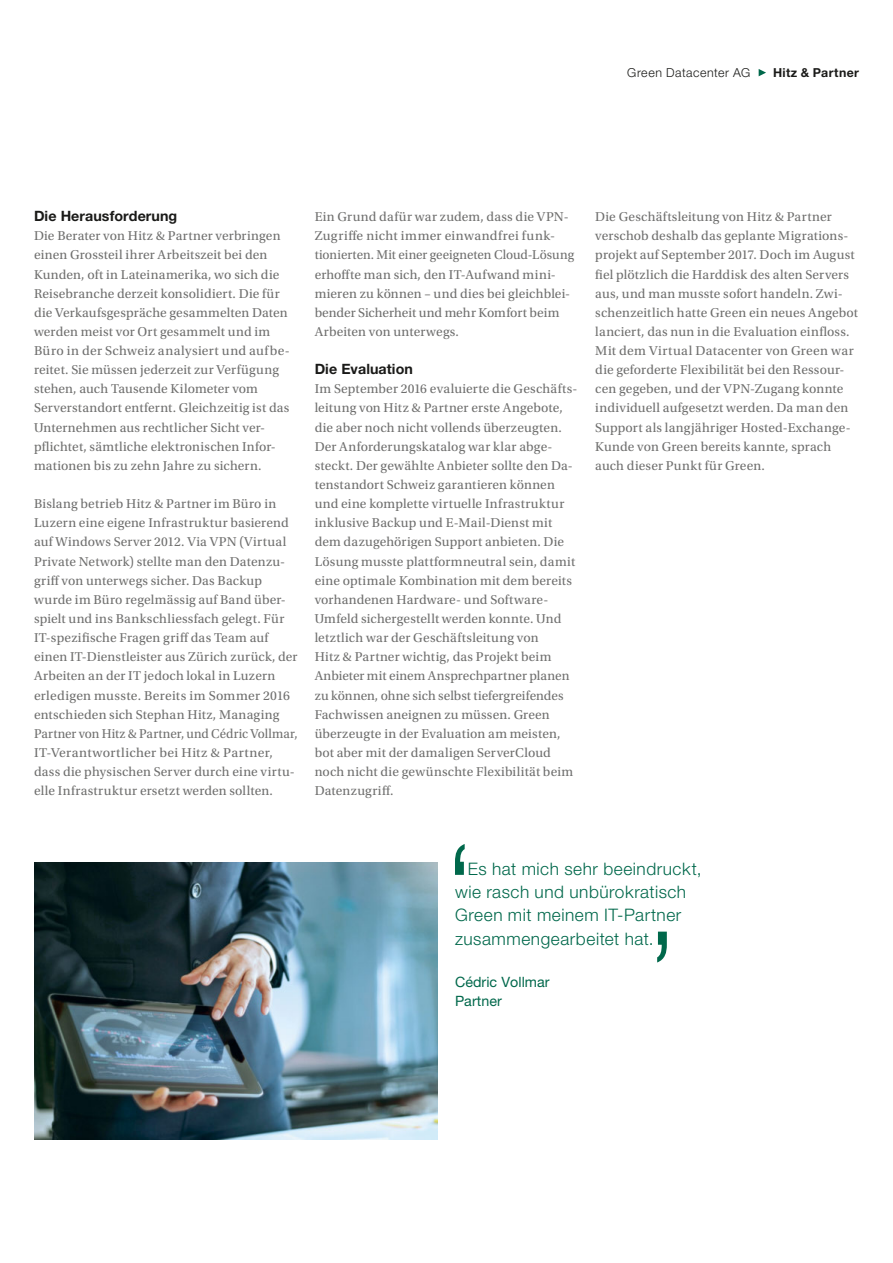
<style>
.page{position:relative;width:893px;height:1263px;background:#fff}
.page>*{position:absolute;margin:0;border:0;box-sizing:border-box;transform-origin:0 0}
.t1{font:300 17.25px/23.4px "Helvetica Neue LT Pro";letter-spacing:.03em;color:#00684b}
.t2{font:700 14.25px "Helvetica Neue LT Pro";letter-spacing:.005em;color:#1a1a18}
.t3{font:14.25px/19.2px "Helvetica Neue LT Pro";letter-spacing:.005em;color:#00684b}
.t4{font:13.5px/19.2px "Utopia Std";letter-spacing:.01em;color:#6f6f6e}
.t5{font:300 12.3px "Helvetica Neue LT Pro";letter-spacing:.04em;color:#1a1a18}
.t6{font:700 12.3px "Helvetica Neue LT Pro";letter-spacing:.03em;color:#1a1a18}
</style>
<div class="page">
<svg style="left:759px;top:69px;width:7px;height:7px"></svg>
<svg style="left:455px;top:844px;width:10px;height:31px"></svg>
<svg style="left:657px;top:932px;width:10px;height:30px"></svg>
<img style="left:34px;top:862px;width:404px;height:278px">
<p class="t5" style="left:627px;top:65px;width:125px">Green Datacenter AG</p>
<p class="t6" style="left:773px;top:65px;width:87px">Hitz &amp; Partner</p>
<p class="t2" style="left:34px;top:207px;width:145px">Die Herausforderung</p>
<p class="t4" style="left:34px;top:227px;width:257px">Die Berater von Hitz &amp; Partner verbringen einen Grossteil ihrer Arbeitszeit bei den Kunden, oft in Lateinamerika, wo sich die Reisebranche derzeit konsolidiert. Die für die Verkaufsgespräche gesammelten Daten werden meist vor Ort gesammelt und im Büro in der Schweiz analysiert und aufbe&shy;reitet. Sie müssen jederzeit zur Verfügung stehen, auch Tausende Kilometer vom Serverstandort entfernt. Gleichzeitig ist das Unternehmen aus rechtlicher Sicht ver&shy;pflichtet, sämtliche elektronischen Infor&shy;mationen bis zu zehn Jahre zu sichern.</p>
<p class="t4" style="left:34px;top:494px;width:265px">Bislang betrieb Hitz &amp; Partner im Büro in Luzern eine eigene Infrastruktur basierend auf Windows Server 2012. Via VPN (Virtual Private Network) stellte man den Datenzu&shy;griff von unterwegs sicher. Das Backup wurde im Büro regelmässig auf Band über&shy;spielt und ins Bankschliessfach gelegt. Für IT-spezifische Fragen griff das Team auf einen IT-Dienstleister aus Zürich zurück, der Arbeiten an der IT jedoch lokal in Luzern erledigen musste. Bereits im Sommer 2016 entschieden sich Stephan Hitz, Managing Partner von Hitz &amp; Partner, und Cédric Vollmar, IT-Verantwortlicher bei Hitz &amp; Partner, dass die physischen Server durch eine virtu&shy;elle Infrastruktur ersetzt werden sollten.</p>
<p class="t4" style="left:315px;top:207px;width:261px">Ein Grund dafür war zudem, dass die VPN-Zugriffe nicht immer einwandfrei funk&shy;tionierten. Mit einer geeigneten Cloud-Lösung erhoffte man sich, den IT-Aufwand mini&shy;mieren zu können – und dies bei gleichblei&shy;bender Sicherheit und mehr Komfort beim Arbeiten von unterwegs.</p>
<p class="t2" style="left:315px;top:360px;width:100px">Die Evaluation</p>
<p class="t4" style="left:315px;top:380px;width:264px">Im September 2016 evaluierte die Geschäfts&shy;leitung von Hitz &amp; Partner erste Angebote, die aber noch nicht vollends überzeugten.<br>Der Anforderungskatalog war klar abge&shy;steckt. Der gewählte Anbieter sollte den Da&shy;tenstandort Schweiz garantieren können und eine komplette virtuelle Infrastruktur inklusive Backup und E-Mail-Dienst mit dem dazugehörigen Support anbieten. Die Lösung musste plattformneutral sein, damit eine optimale Kombination mit dem bereits vorhandenen Hardware- und Software-Umfeld sichergestellt werden konnte. Und letztlich war der Geschäftsleitung von<br>Hitz &amp; Partner wichtig, das Projekt beim Anbieter mit einem Ansprechpartner planen zu können, ohne sich selbst tiefergreifendes Fachwissen aneignen zu müssen. Green überzeugte in der Evaluation am meisten, bot aber mit der damaligen ServerCloud noch nicht die gewünschte Flexibilität beim Datenzugriff.</p>
<p class="t4" style="left:595px;top:207px;width:264px">Die Geschäftsleitung von Hitz &amp; Partner verschob deshalb das geplante Migrations&shy;projekt auf September 2017. Doch im August fiel plötzlich die Harddisk des alten Servers aus, und man musste sofort handeln. Zwi&shy;schenzeitlich hatte Green ein neues Angebot lanciert, das nun in die Evaluation einfloss.<br>Mit dem Virtual Datacenter von Green war die geforderte Flexibilität bei den Ressour&shy;cen gegeben, und der VPN-Zugang konnte individuell aufgesetzt werden. Da man den Support als langjähriger Hosted-Exchange-Kunde von Green bereits kannte, sprach auch dieser Punkt für Green.</p>
<p class="t1" style="left:455px;top:856px;width:248px;text-indent:13px">Es hat mich sehr beeindruckt, wie rasch und unbürokratisch<br>Green mit meinem IT-Partner zusammengearbeitet hat.</p>
<p class="t3" style="left:455px;top:972px;width:96px">Cédric Vollmar<br>Partner</p>
</div>
